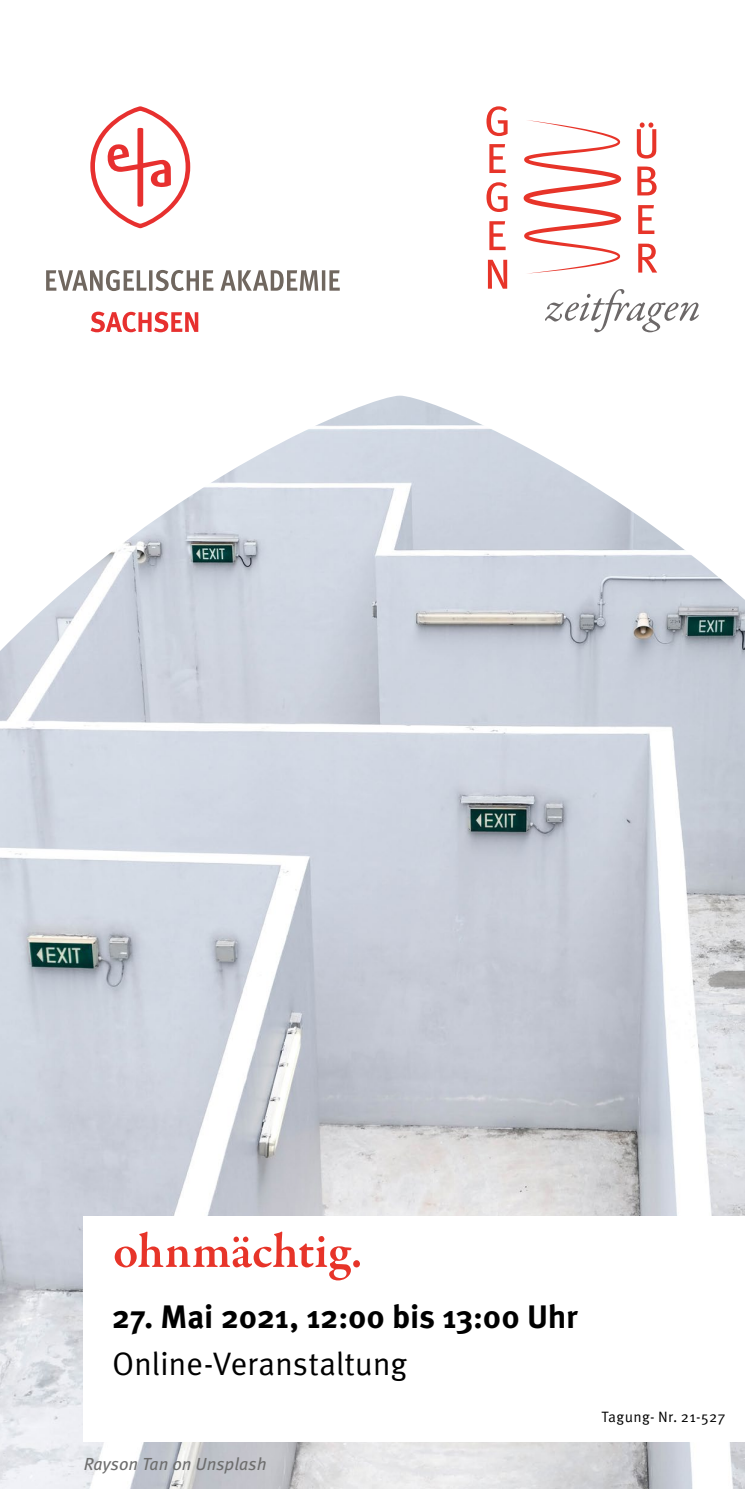
<style>
.page{position:relative;width:745px;height:1489px;background:#fff}
.page>*{position:absolute;margin:0;border:0;box-sizing:border-box;transform-origin:0 0}
.t1{font:600 50px "Garamond Premr Pro";color:#e73429}
.t2{font:700 32.5px "Meta OT";letter-spacing:-.01em;color:#000}
.t3{font:32.5px "Meta OT";letter-spacing:-.01em;color:#000}
.t4{font:italic 17.5px "Meta OT";color:#6e6e6e}
.t5{font:15px "Meta OT";letter-spacing:.02em;color:#000}
</style>
<div class="page">
<img style="left:0;top:395px;width:744px;height:1093px">
<svg style="left:46px;top:270px;width:293px;height:21px"></svg>
<svg style="left:90px;top:106px;width:100px;height:122px"></svg>
<svg style="left:91px;top:311px;width:107px;height:21px"></svg>
<div style="left:84px;top:1216px;width:660px;height:226px;background:#fff"></div>
<svg style="left:545px;top:289px;width:153px;height:43px"></svg>
<svg style="left:636px;top:122px;width:20px;height:36px"></svg>
<svg style="left:637px;top:166px;width:19px;height:29px"></svg>
<svg style="left:638px;top:205px;width:16px;height:29px"></svg>
<svg style="left:638px;top:244px;width:18px;height:28px"></svg>
<svg style="left:486px;top:106px;width:21px;height:30px"></svg>
<svg style="left:489px;top:144px;width:16px;height:29px"></svg>
<svg style="left:486px;top:182px;width:21px;height:30px"></svg>
<svg style="left:489px;top:221px;width:16px;height:29px"></svg>
<svg style="left:487px;top:260px;width:20px;height:29px"></svg>
<svg style="left:523px;top:120px;width:98px;height:154px"></svg>
<h1 class="t1" style="left:113px;top:1220px;width:251px">ohnmächtig.</h1>
<p class="t2" style="left:112px;top:1296px;width:467px">27. Mai 2021, 12:00 bis 13:00 Uhr</p>
<p class="t3" style="left:112px;top:1344px;width:296px">Online-Veranstaltung</p>
<p class="t4" style="left:84px;top:1452px;width:184px">Rayson Tan on Unsplash</p>
<p class="t5" style="left:601px;top:1407px;width:125px">Tagung- Nr. 21-527</p>
</div>
